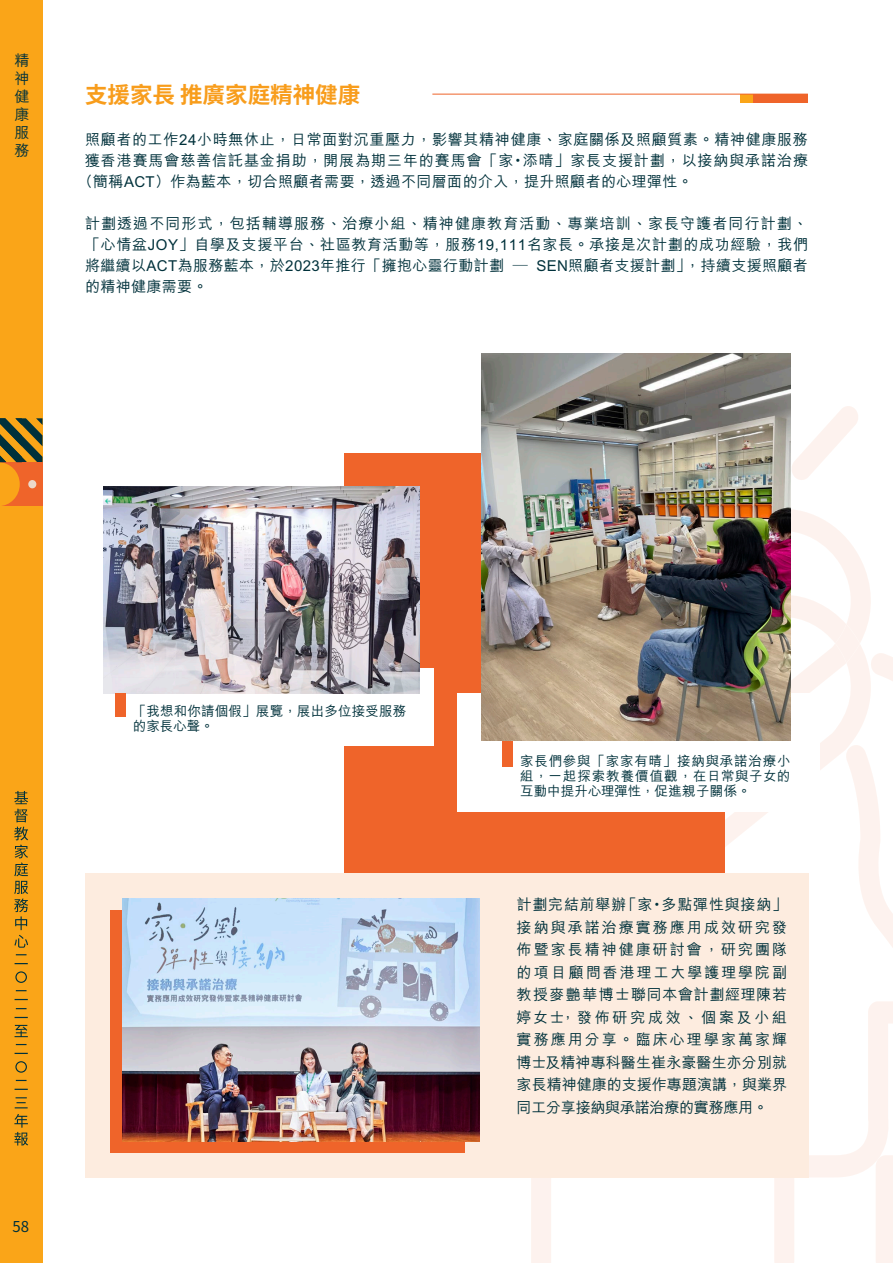
<style>
.page{position:relative;width:893px;height:1263px;background:#fff}
.page>*{position:absolute;margin:0;border:0;box-sizing:border-box;transform-origin:0 0}
.t1{font:700 22.5px "Noto Sans TC";color:#f89d1c}
.t2{font:500 15px/22.5px "M Hei HK";letter-spacing:.025em;color:#00313b;text-align:justify}
.t3{font:500 15px "M Hei HK";letter-spacing:.045em;color:#00313b}
.t4{font:500 15px "M Hei HK";letter-spacing:.06em;color:#00313b}
.t5{font:15px "Noto Sans CJ Ksc";color:#00313b}
.t6{font:500 13.5px/15px "M Hei HK";letter-spacing:.025em;color:#00313b;text-align:justify}
.s1{font-family:"Koz Min Pr 6 N";font-weight:400}
</style>
<div class="page">
<div style="left:0;top:0;width:43px;height:1263px;background:#faa518"></div>
<svg style="left:14px;top:791px;width:14px;height:157px"></svg>
<svg style="left:15px;top:963px;width:13px;height:1px"></svg>
<svg style="left:15px;top:999px;width:13px;height:1px"></svg>
<svg style="left:15px;top:1017px;width:13px;height:1px"></svg>
<svg style="left:15px;top:1025px;width:13px;height:12px"></svg>
<svg style="left:15px;top:1053px;width:13px;height:1px"></svg>
<svg style="left:15px;top:1089px;width:13px;height:1px"></svg>
<svg style="left:15px;top:1097px;width:13px;height:11px"></svg>
<svg style="left:14px;top:1114px;width:14px;height:31px"></svg>
<svg style="left:15px;top:971px;width:12px;height:12px"></svg>
<svg style="left:15px;top:1061px;width:12px;height:12px"></svg>
<svg style="left:790px;top:509px;width:81px;height:133px"></svg>
<svg style="left:725px;top:645px;width:145px;height:202px;fill:#fef8f6"></svg>
<svg style="left:790px;top:595px;width:70px;height:148px"></svg>
<div style="left:531px;top:1178px;width:20px;height:85px;background:#fdf2ee"></div>
<svg style="left:774px;top:743px;width:96px;height:520px"></svg>
<svg style="left:870px;top:653px;width:23px;height:610px"></svg>
<svg style="left:790px;top:405px;width:68px;height:75px"></svg>
<svg style="left:0;top:418px;width:43px;height:88px"></svg>
<div style="left:345px;top:453px;width:380px;height:480px;background:#ef642a"></div>
<div style="left:85px;top:873px;width:724px;height:305px;background:#fdecdf"></div>
<div style="left:111px;top:910px;width:354px;height:243px;background:#ef642a"></div>
<img style="left:123px;top:898px;width:357px;height:243px">
<div style="left:753px;top:94px;width:55px;height:8px;background:#ef642a"></div>
<div style="left:740px;top:94px;width:13px;height:8px;background:#faa518"></div>
<hr style="left:432px;top:94px;width:376px;height:1px;background:#ef642a">
<div style="left:457px;top:693px;width:363px;height:119px;background:#fff"></div>
<img style="left:482px;top:354px;width:308px;height:387px">
<div style="left:502px;top:741px;width:11px;height:26px;background:#ef642a"></div>
<div style="left:85px;top:668px;width:349px;height:77px;background:#fff"></div>
<img style="left:103px;top:486px;width:317px;height:207px">
<div style="left:115px;top:693px;width:11px;height:24px;background:#ef642a"></div>
<p class="t2" style="left:14px;top:50px;width:16px;line-height:18px">精神健康服務</p>
<h1 class="t1" style="left:85px;top:82px;width:277px">支援家長 推廣家庭精神健康</h1>
<p class="t3" style="left:85px;top:129px;width:724px">照顧者的工作24小時無休止，日常面對沉重壓力，影響其精神健康、家庭關係及照顧質素。精神健康服務</p>
<p class="t4" style="left:85px;top:150px;width:724px">獲香港賽馬會慈善信託基金捐助，開展為期三年的賽馬會「家<span class="s1">・</span>添晴」家長支援計劃，以接納與承諾治療</p>
<p class="t2" style="left:78px;top:169px;width:617px">（簡稱ACT）作為藍本，切合照顧者需要，透過不同層面的介入，提升照顧者的心理彈性。</p>
<p class="t2" style="left:85px;top:212px;width:725px;line-height:21px">計劃透過不同形式，包括輔導服務、治療小組、精神健康教育活動、專業培訓、家長守護者同行計劃、「心情盆JOY」自學及支援平台、社區教育活動等，服務19,111名家長。承接是次計劃的成功經驗，我們將繼續以ACT為服務藍本，於2023年推行「擁抱心靈行動計劃 ─ SEN照顧者支援計劃」，持續支援照顧者的精神健康需要。</p>
<p class="t6" style="left:133px;top:702px;width:275px">「我想和你請個假」展覽，展出多位接受服務的家長心聲。</p>
<p class="t5" style="left:12px;top:1218px;width:18px">58</p>
<p class="t6" style="left:520px;top:752px;width:272px">家長們參與「家家有晴」接納與承諾治療小組，一起探索教養價值觀，在日常與子女的互動中提升心理彈性，促進親子關係。</p>
<p class="t2" style="left:517px;top:892px;width:272px">計劃完結前舉辦「家<span class="s1">・</span>多點彈性與接納」接納與承諾治療實務應用成效研究發佈暨家長精神健康研討會，研究團隊的項目顧問香港理工大學護理學院副教授麥艷華博士聯同本會計劃經理陳若婷女士，發佈研究成效、個案及小組實務應用分享。臨床心理學家萬家輝博士及精神專科醫生崔永豪醫生亦分別就家長精神健康的支援作專題演講，與業界同工分享接納與承諾治療的實務應用。</p>
</div>
